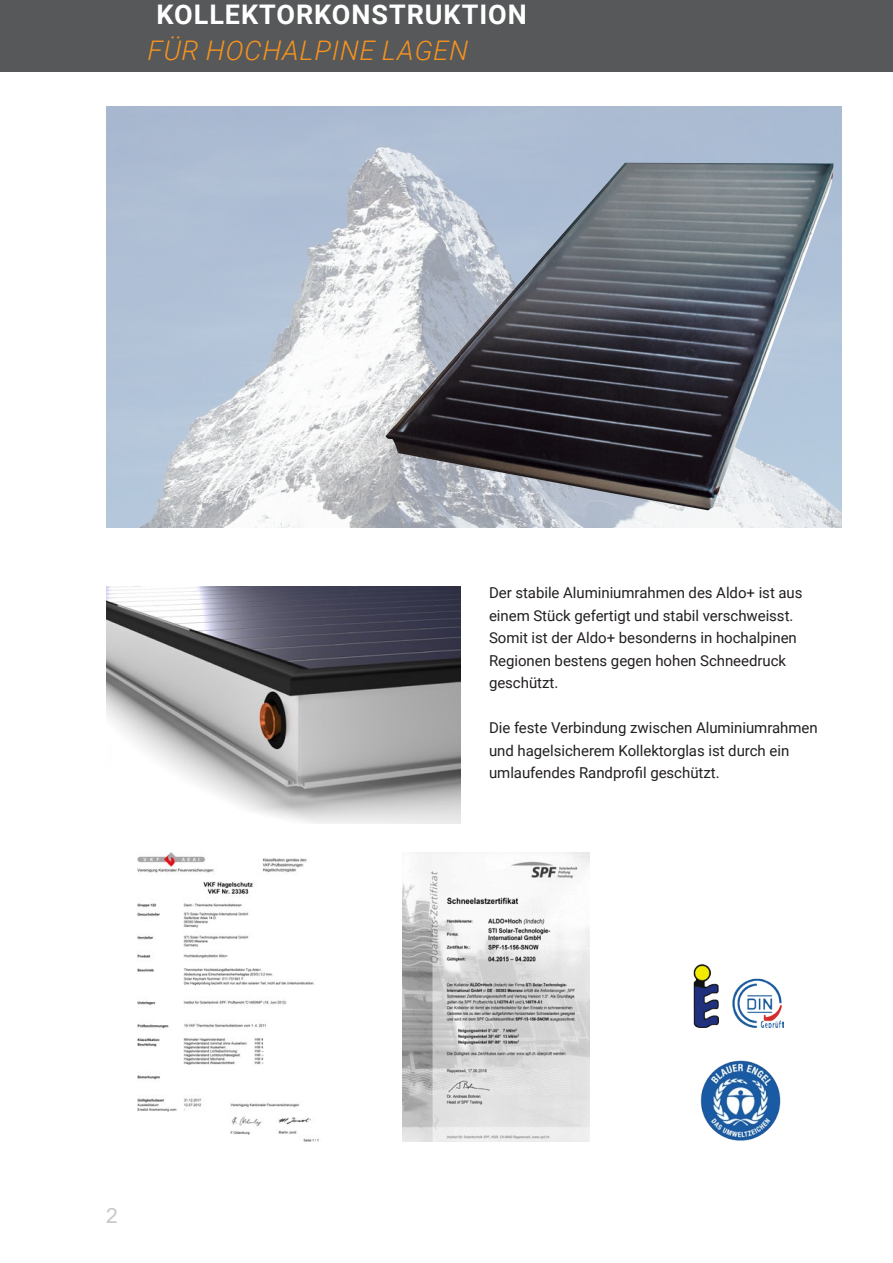
<style>
.page{position:relative;width:893px;height:1263px;background:#fff}
.page>*{position:absolute;margin:0;border:0;box-sizing:border-box;transform-origin:0 0}
.t1{font:700 27px "Roboto";letter-spacing:.035em;color:#fff}
.t2{font:italic 300 27px "Roboto";letter-spacing:.035em;color:#f7931d}
.t3{font:21px "Arial";color:#c7c8ca}
.t4{font:15px/22.5px "Roboto";letter-spacing:-.005em;color:#231f20}
</style>
<div class="page">
<div style="left:0;top:0;width:893px;height:72px;background:#57585a"></div>
<svg style="left:106px;top:106px;width:736px;height:422px;background:#becad9"></svg>
<img style="left:386px;top:163px;width:448px;height:347px">
<img style="left:106px;top:587px;width:354px;height:236px">
<img style="left:137px;top:852px;width:182px;height:289px">
<img style="left:403px;top:852px;width:187px;height:289px">
<img style="left:694px;top:964px;width:90px;height:64px">
<img style="left:700px;top:1060px;width:81px;height:81px">
<p class="t1" style="left:157px;top:-5px;width:372px">KOLLEKTORKONSTRUKTION</p>
<p class="t2" style="left:148px;top:31px;width:323px">FÜR HOCHALPINE LAGEN</p>
<p class="t3" style="left:106px;top:1201px;width:13px">2</p>
<p class="t4" style="left:489px;top:581px;width:315px">Der stabile Aluminiumrahmen des Aldo+ ist aus einem Stück gefertigt und stabil verschweisst.</p>
<p class="t4" style="left:489px;top:626px;width:309px">Somit ist der Aldo+ besonderns in hochalpinen</p>
<p class="t4" style="left:489px;top:648px;width:299px">Regionen bestens gegen hohen Schneedruck</p>
<p class="t4" style="left:489px;top:671px;width:71px">geschützt.</p>
<p class="t4" style="left:489px;top:716px;width:330px">Die feste Verbindung zwischen Aluminiumrahmen und hagelsicherem Kollektorglas ist durch ein</p>
<p class="t4" style="left:489px;top:761px;width:232px">umlaufendes Randprofil geschützt.</p>
</div>
